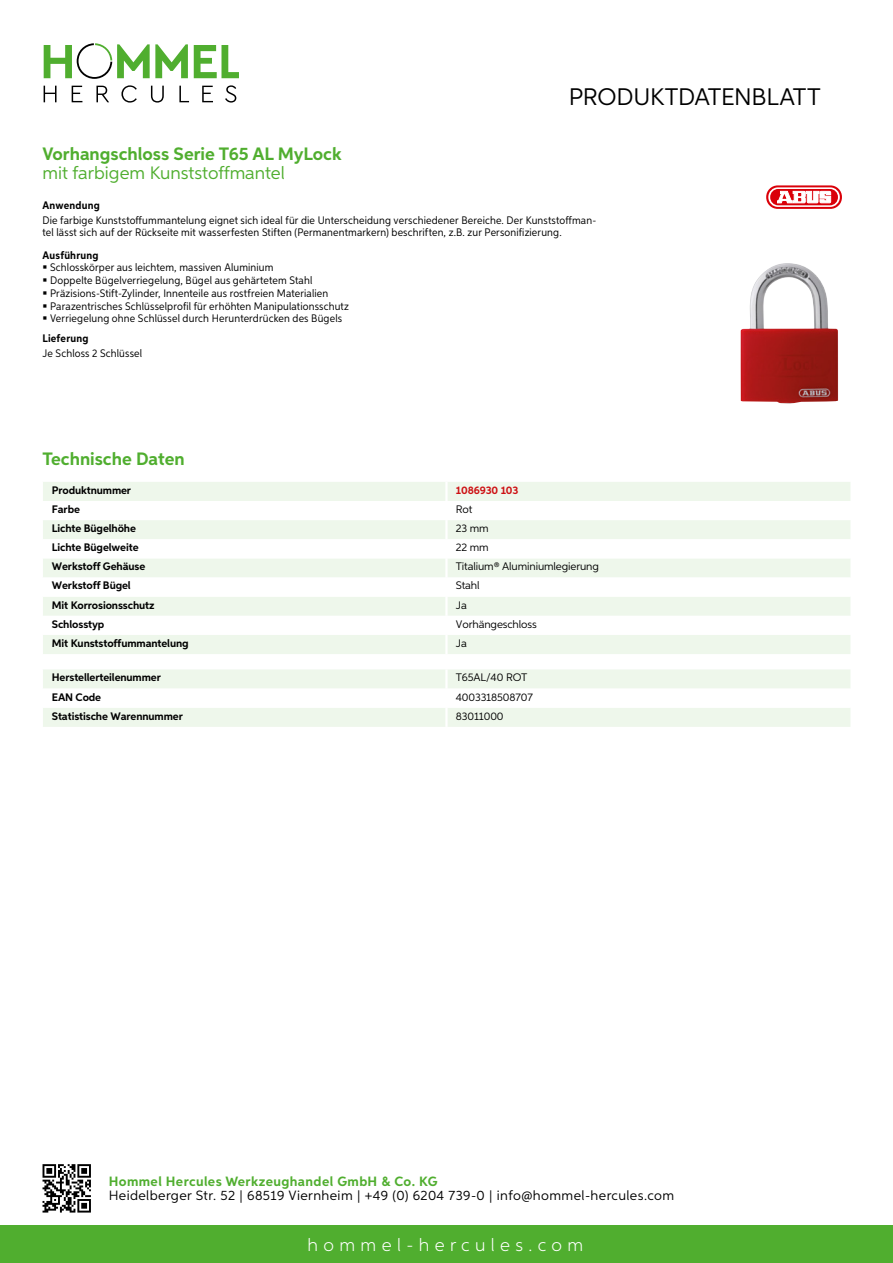
<style>
.page{position:relative;width:893px;height:1263px;background:#fff}
.page>*{position:absolute;margin:0;border:0;box-sizing:border-box;transform-origin:0 0}
.t1{font:24px "Aspira";letter-spacing:-.01em;color:#000}
.t2{font:700 18px "Aspira";color:#50ae2f}
.t3{font:18px "Aspira";color:#50ae2f}
.t4{font:300 18px "Aspira";letter-spacing:.3em;color:#fff}
.t5{font:13.5px "Aspira";letter-spacing:.03em;color:#000}
.t6{font:700 13.5px "Aspira";letter-spacing:.03em;color:#50ae2f}
.t7{font:10.95px/12.8px "Aspira Nar";letter-spacing:.015em;color:#000}
.t8{font:700 10.95px "Aspira";letter-spacing:-.01em;color:#000}
.t9{font:10.95px "Aspira";letter-spacing:-.01em;color:#000}
.t10{font:700 10.95px "Aspira Nar";letter-spacing:.02em;color:#000}
.t11{font:700 10.95px "Aspira";letter-spacing:-.01em;color:#cd1013}
</style>
<div class="page">
<div style="left:0;top:1226px;width:893px;height:37px;background:#50ae2f"></div>
<svg style="left:43px;top:1164px;width:48px;height:48px"></svg>
<svg style="left:194px;top:45px;width:45px;height:33px"></svg>
<svg style="left:44px;top:43px;width:144px;height:36px"></svg>
<svg style="left:44px;top:86px;width:13px;height:16px"></svg>
<svg style="left:72px;top:86px;width:10px;height:16px"></svg>
<svg style="left:96px;top:86px;width:13px;height:16px"></svg>
<svg style="left:121px;top:85px;width:16px;height:18px"></svg>
<svg style="left:151px;top:86px;width:13px;height:17px"></svg>
<svg style="left:179px;top:86px;width:10px;height:16px"></svg>
<svg style="left:202px;top:86px;width:11px;height:16px"></svg>
<svg style="left:225px;top:85px;width:11px;height:18px"></svg>
<div style="left:43px;top:482px;width:807px;height:172px;background:#eef7eb"></div>
<svg style="left:43px;top:501px;width:807px;height:134px"></svg>
<hr style="left:445px;top:482px;width:3px;height:19px;background:#fff">
<hr style="left:445px;top:501px;width:3px;height:19px;background:#fff">
<hr style="left:445px;top:520px;width:3px;height:19px;background:#fff">
<hr style="left:445px;top:539px;width:3px;height:19px;background:#fff">
<hr style="left:445px;top:558px;width:3px;height:19px;background:#fff">
<hr style="left:445px;top:577px;width:3px;height:20px;background:#fff">
<hr style="left:445px;top:597px;width:3px;height:19px;background:#fff">
<hr style="left:445px;top:616px;width:3px;height:19px;background:#fff">
<hr style="left:445px;top:635px;width:3px;height:19px;background:#fff">
<svg style="left:43px;top:669px;width:807px;height:58px"></svg>
<hr style="left:445px;top:708px;width:3px;height:19px;background:#fff">
<img style="left:741px;top:263px;width:97px;height:141px">
<svg style="left:766px;top:185px;width:76px;height:24px"></svg>
<svg style="left:768px;top:187px;width:72px;height:20px"></svg>
<svg style="left:770px;top:189px;width:68px;height:16px"></svg>
<svg style="left:777px;top:191px;width:54px;height:13px"></svg>
<h1 class="t1" style="left:569px;top:82px;width:253px">Produktdatenblatt</h1>
<h2 class="t2" style="left:43px;top:142px;width:301px">Vorhangschloss Serie T65 AL MyLock</h2>
<h2 class="t3" style="left:43px;top:162px;width:244px">mit farbigem Kunststoffmantel</h2>
<p class="t10" style="left:43px;top:199px;width:59px">Anwendung</p>
<p class="t7" style="left:43px;top:214px;width:555px;line-height:12px">Die farbige Kunststoffummantelung eignet sich ideal für die Unterscheidung verschiedener Bereiche. Der Kunststoffman&shy;tel lässt sich auf der Rückseite mit wasserfesten Stiften (Permanentmarkern) beschriften, z.B. zur Personifizierung.</p>
<p class="t10" style="left:43px;top:248px;width:58px">Ausführung</p>
<p class="t7" style="left:50px;top:261px;width:300px">Schlosskörper aus leichtem, massiven Aluminium<br>Doppelte Bügelverriegelung, Bügel aus gehärtetem Stahl Präzisions-Stift-Zylinder, Innenteile aus rostfreien Materialien Parazentrisches Schlüsselprofil für erhöhten Manipulationsschutz Verriegelung ohne Schlüssel durch Herunterdrücken des Bügels</p>
<p class="t10" style="left:43px;top:331px;width:47px">Lieferung</p>
<p class="t7" style="left:43px;top:346px;width:101px">Je Schloss 2 Schlüssel</p>
<h2 class="t2" style="left:43px;top:448px;width:144px">Technische Daten</h2>
<p class="t8" style="left:52px;top:483px;width:81px">Produktnummer</p>
<p class="t11" style="left:456px;top:483px;width:64px">1086930 103</p>
<p class="t8" style="left:52px;top:502px;width:30px">Farbe</p>
<p class="t9" style="left:456px;top:502px;width:18px">Rot</p>
<p class="t8" style="left:52px;top:521px;width:86px">Lichte Bügelhöhe</p>
<p class="t9" style="left:456px;top:522px;width:34px">23 mm</p>
<p class="t8" style="left:52px;top:541px;width:88px">Lichte Bügelweite</p>
<p class="t9" style="left:456px;top:541px;width:34px">22 mm</p>
<p class="t8" style="left:52px;top:560px;width:95px">Werkstoff Gehäuse</p>
<p class="t9" style="left:456px;top:560px;width:145px">Titalium® Aluminiumlegierung</p>
<p class="t8" style="left:52px;top:579px;width:80px">Werkstoff Bügel</p>
<p class="t9" style="left:456px;top:579px;width:25px">Stahl</p>
<p class="t8" style="left:52px;top:598px;width:104px">Mit Korrosionsschutz</p>
<p class="t9" style="left:456px;top:598px;width:13px">Ja</p>
<p class="t8" style="left:52px;top:617px;width:54px">Schlosstyp</p>
<p class="t9" style="left:456px;top:617px;width:83px">Vorhängeschloss</p>
<p class="t8" style="left:52px;top:636px;width:138px">Mit Kunststoffummantelung</p>
<p class="t9" style="left:456px;top:636px;width:13px">Ja</p>
<p class="t8" style="left:52px;top:671px;width:111px">Herstellerteilenummer</p>
<p class="t9" style="left:456px;top:671px;width:58px">T65AL/40 ROT</p>
<p class="t8" style="left:52px;top:690px;width:51px">EAN Code</p>
<p class="t9" style="left:456px;top:690px;width:78px">4003318508707</p>
<p class="t8" style="left:52px;top:709px;width:132px">Statistische Warennummer</p>
<p class="t9" style="left:456px;top:709px;width:49px">83011000</p>
<p class="t6" style="left:109px;top:1172px;width:330px">Hommel Hercules Werkzeughandel GmbH &amp; Co. KG</p>
<p class="t5" style="left:109px;top:1187px;width:567px">Heidelberger Str. 52 | 68519 Viernheim | +49 (0) 6204 739-0 | info@hommel-hercules.com</p>
<h2 class="t4" style="left:307px;top:1234px;width:277px">hommel-hercules.com</h2>
</div>
